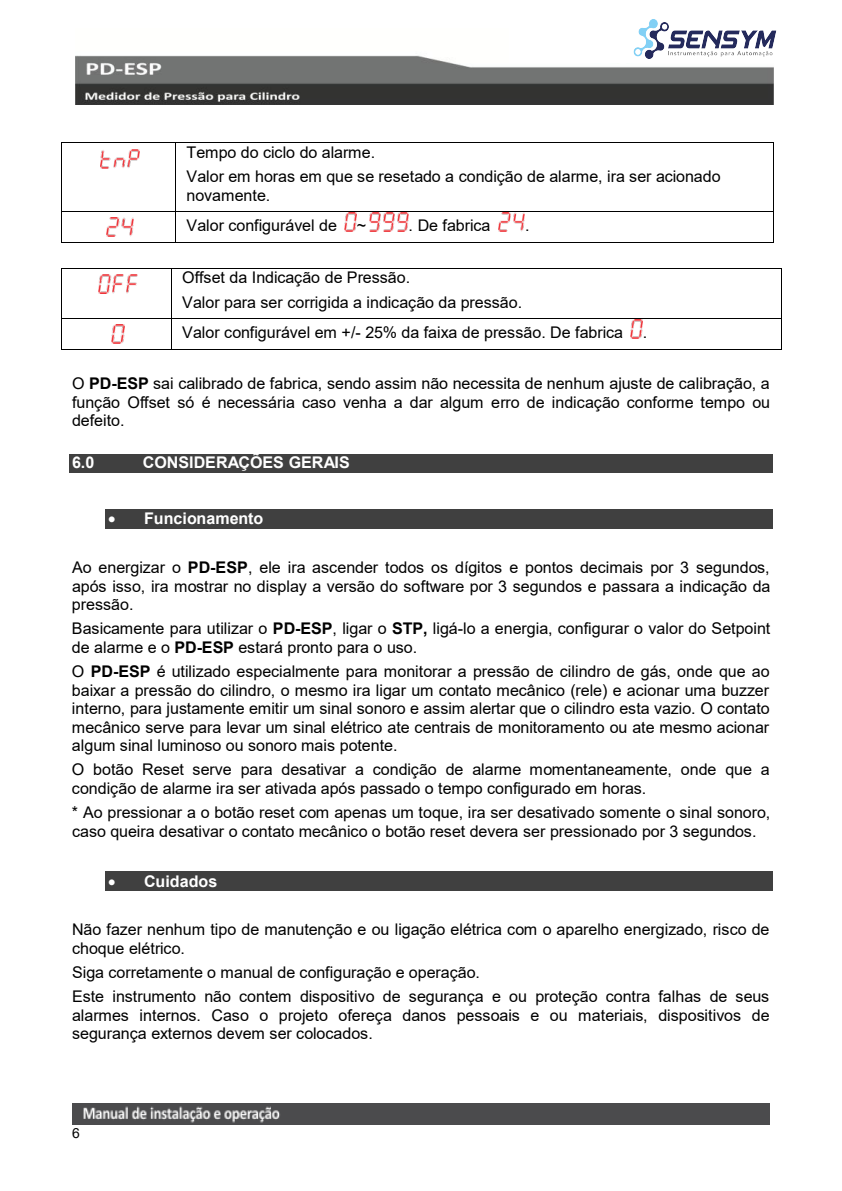
<style>
.page{position:relative;width:842px;height:1191px;background:#fff}
.page>*{position:absolute;margin:0;border:0;box-sizing:border-box;transform-origin:0 0}
.t1{font:16px/18.4px "Arial";letter-spacing:-.005em;color:#000}
.t2{font:700 16px "Arial";color:#fff}
.t3{font:14px "Arial";color:#000}
.s1{font-weight:700}
</style>
<div class="page">
<img style="left:75px;top:55px;width:698px;height:49px">
<img style="left:72px;top:1103px;width:698px;height:21px">
<hr style="left:62px;top:142px;width:113px;height:1px;background:#000">
<hr style="left:176px;top:142px;width:597px;height:1px;background:#000">
<hr style="left:61px;top:143px;width:1px;height:68px;background:#000">
<hr style="left:175px;top:143px;width:1px;height:68px;background:#000">
<hr style="left:773px;top:143px;width:1px;height:68px;background:#000">
<hr style="left:62px;top:211px;width:113px;height:1px;background:#000">
<hr style="left:176px;top:211px;width:597px;height:1px;background:#000">
<hr style="left:61px;top:211px;width:1px;height:31px;background:#000">
<hr style="left:62px;top:242px;width:113px;height:1px;background:#000">
<hr style="left:175px;top:211px;width:1px;height:31px;background:#000">
<hr style="left:176px;top:242px;width:597px;height:1px;background:#000">
<hr style="left:773px;top:211px;width:1px;height:31px;background:#000">
<hr style="left:62px;top:268px;width:109px;height:1px;background:#000">
<hr style="left:172px;top:268px;width:608px;height:1px;background:#000">
<hr style="left:61px;top:269px;width:1px;height:49px;background:#000">
<hr style="left:171px;top:269px;width:1px;height:49px;background:#000">
<hr style="left:780px;top:269px;width:1px;height:49px;background:#000">
<hr style="left:62px;top:318px;width:109px;height:1px;background:#000">
<hr style="left:172px;top:318px;width:608px;height:1px;background:#000">
<hr style="left:61px;top:319px;width:1px;height:30px;background:#000">
<hr style="left:62px;top:349px;width:109px;height:1px;background:#000">
<hr style="left:171px;top:319px;width:1px;height:30px;background:#000">
<hr style="left:172px;top:349px;width:608px;height:1px;background:#000">
<hr style="left:780px;top:319px;width:1px;height:30px;background:#000">
<div style="left:69px;top:454px;width:704px;height:18px;background:#404040"></div>
<div style="left:105px;top:509px;width:668px;height:19px;background:#404040"></div>
<div style="left:105px;top:871px;width:668px;height:19px;background:#404040"></div>
<img style="left:100px;top:149px;width:40px;height:19px">
<img style="left:106px;top:218px;width:27px;height:18px">
<img style="left:344px;top:213px;width:13px;height:19px">
<img style="left:369px;top:213px;width:40px;height:19px">
<img style="left:498px;top:213px;width:27px;height:19px">
<img style="left:98px;top:275px;width:39px;height:18px">
<img style="left:111px;top:324px;width:13px;height:19px">
<img style="left:630px;top:320px;width:13px;height:18px">
<div style="left:510px;top:0;width:312px;height:62px;background:#fff"></div>
<img style="left:626px;top:19px;width:151px;height:75px">
<p class="t1" style="left:187px;top:140px;width:536px;line-height:24.4px">Tempo do ciclo do alarme.<br>Valor em horas em que se resetado a condição de alarme, ira ser acionado</p>
<p class="t1" style="left:187px;top:180px;width:181px;line-height:30.4px">novamente.<br>Valor configurável de ~</p>
<p class="t1" style="left:409px;top:216px;width:83px">. De fabrica</p>
<p class="t1" style="left:525px;top:216px;width:6px">.</p>
<p class="t1" style="left:182px;top:265px;width:342px;line-height:24.4px">Offset da Indicação de Pressão.<br>Valor para ser corrigida a indicação da pressão.</p>
<p class="t1" style="left:182px;top:323px;width:467px">Valor configurável em +/- 25% da faixa de pressão. De fabrica .</p>
<p class="t1" style="left:72px;top:374px;width:700px;text-align:justify">O <span class="s1">PD-ESP</span> sai calibrado de fabrica, sendo assim não necessita de nenhum ajuste de calibração, a função Offset só é necessária caso venha a dar algum erro de indicação conforme tempo ou defeito.</p>
<p class="t2" style="left:72px;top:451px;width:24px">6.0</p>
<p class="t2" style="left:143px;top:451px;width:208px">CONSIDERAÇÕES GERAIS</p>
<p class="t2" style="left:108px;top:507px;width:157px">• Funcionamento</p>
<p class="t1" style="left:72px;top:558px;width:700px;text-align:justify">Ao energizar o <span class="s1">PD-ESP</span>, ele ira ascender todos os dígitos e pontos decimais por 3 segundos, após isso, ira mostrar no display a versão do software por 3 segundos e passara a indicação da pressão.</p>
<p class="t1" style="left:72px;top:619px;width:700px">Basicamente para utilizar o <span class="s1">PD-ESP</span>, ligar o <span class="s1">STP,</span> ligá-lo a energia, configurar o valor do Setpoint de alarme e o <span class="s1">PD-ESP</span> estará pronto para o uso.</p>
<p class="t1" style="left:72px;top:662px;width:699px;text-align:justify">O <span class="s1">PD-ESP</span> é utilizado especialmente para monitorar a pressão de cilindro de gás, onde que ao baixar a pressão do cilindro, o mesmo ira ligar um contato mecânico (rele) e acionar uma buzzer interno, para justamente emitir um sinal sonoro e assim alertar que o cilindro esta vazio. O contato mecânico serve para levar um sinal elétrico ate centrais de monitoramento ou ate mesmo acionar algum sinal luminoso ou sonoro mais potente.</p>
<p class="t1" style="left:72px;top:760px;width:699px">O botão Reset serve para desativar a condição de alarme momentaneamente, onde que a condição de alarme ira ser ativada após passado o tempo configurado em horas.</p>
<p class="t1" style="left:72px;top:803px;width:700px">* Ao pressionar a o botão reset com apenas um toque, ira ser desativado somente o sinal sonoro, caso queira desativar o contato mecânico o botão reset devera ser pressionado por 3 segundos.</p>
<p class="t2" style="left:108px;top:869px;width:111px">• Cuidados</p>
<p class="t1" style="left:72px;top:920px;width:699px">Não fazer nenhum tipo de manutenção e ou ligação elétrica com o aparelho energizado, risco de choque elétrico.</p>
<p class="t1" style="left:72px;top:960px;width:699px;line-height:24.2px">Siga corretamente o manual de configuração e operação.<br>Este instrumento não contem dispositivo de segurança e ou proteção contra falhas de seus</p>
<p class="t1" style="left:72px;top:1006px;width:699px">alarmes internos. Caso o projeto ofereça danos pessoais e ou materiais, dispositivos de segurança externos devem ser colocados.</p>
<p class="t3" style="left:72px;top:1123px;width:9px">6</p>
</div>
